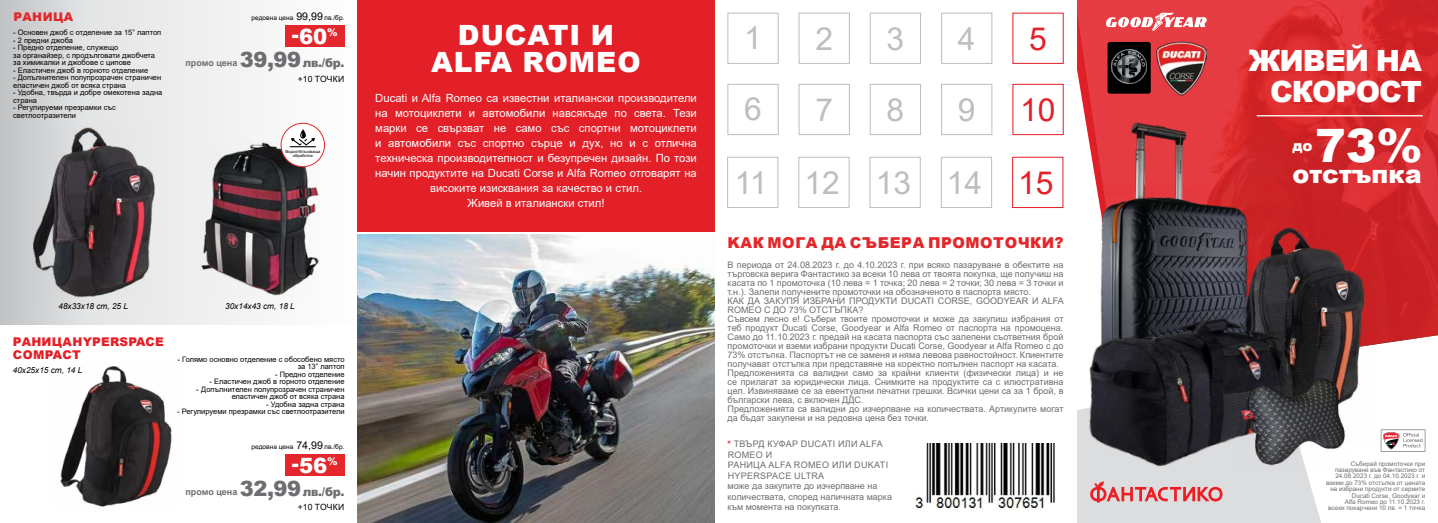
<style>
.page{position:relative;width:1438px;height:523px;background:#fff}
.page>*{position:absolute;margin:0;border:0;box-sizing:border-box;transform-origin:0 0}
.t1{font:900 46.05px "Arial";color:#fff}
.t2{font:31.8px "Arial";color:#bcbec0}
.t3{font:31.8px "Arial";color:#e31f27}
.t4{font:900 29.25px/31px "Arial";letter-spacing:-.035em;color:#fff;text-align:right}
.t5{font:900 27.9px/27px "Arial";letter-spacing:.035em;color:#fff;text-align:center}
.t6{font:900 25.35px "Arial";color:#fff}
.t7{font:900 21.15px "Arial";color:#fff}
.t8{font:900 15.15px "Arial";color:#fff}
.t9{font:900 15px "Arial";letter-spacing:.035em;color:#e3272a}
.t10{font:900 12px "Arial";letter-spacing:-.02em;color:#6d6e71}
.t11{font:900 12px/13.5px "Arial";letter-spacing:.015em;color:#e31f27}
.t12{font:900 12px "Arial";letter-spacing:.035em;color:#e3272a}
.t13{font:11.25px/15px "Arial";color:#fff;text-align:center}
.t14{font:9px/9px "Arial";color:#6d6e71}
.t15{font:700 9px "Arial";color:#6d6e71}
.t16{font:8.55px "Arial";letter-spacing:.015em;color:#000}
.t17{font:italic 8.25px "Arial";color:#000}
.t18{font:7.5px/7.5px "Arial";color:#000}
.t19{font:6.6px "Arial";color:#000}
.t20{font:6.3px/6.3px "Arial";color:#6d6e71;text-align:right}
.t21{font:4.2px/4.2px "Arial";color:#000;text-align:center}
.s1{font-size:10.65px}
.s2{font-size:21px}
.s3{color:#e31f27}
.s4{font-weight:700;color:#e3272c}
</style>
<div class="page">
<div style="left:0;top:0;width:357px;height:324px;background:linear-gradient(to right,#d0d1d3,#fff)"></div>
<svg style="left:1077px;top:0;width:360px;height:345px;background:#d9363b"></svg>
<div style="left:1077px;top:481px;width:244px;height:42px;background:#dcddde"></div>
<img style="left:1251px;top:205px;width:125px;height:194px">
<img style="left:1156px;top:39px;width:50px;height:57px">
<svg style="left:1380px;top:430px;width:44px;height:22px"></svg>
<hr style="left:1256px;top:115px;width:166px;height:1px;background:#fff">
<svg style="left:1090px;top:481px;width:132px;height:22px;background:#e1a0a3"></svg>
<img style="left:1099px;top:120px;width:152px;height:174px">
<img style="left:1077px;top:294px;width:237px;height:187px">
<img style="left:1237px;top:376px;width:112px;height:96px">
<svg style="left:1105px;top:12px;width:101px;height:19px"></svg>
<img style="left:32px;top:126px;width:123px;height:173px">
<img style="left:60px;top:366px;width:112px;height:141px">
<img style="left:357px;top:235px;width:357px;height:288px">
<div style="left:727px;top:13px;width:51px;height:51px;border:1px solid #bcbec0"></div>
<div style="left:869px;top:13px;width:51px;height:51px;border:1px solid #bcbec0"></div>
<div style="left:941px;top:13px;width:51px;height:51px;border:1px solid #bcbec0"></div>
<div style="left:798px;top:13px;width:51px;height:51px;border:1px solid #bcbec0"></div>
<div style="left:727px;top:84px;width:51px;height:51px;border:1px solid #bcbec0"></div>
<div style="left:1012px;top:84px;width:51px;height:51px;border:1px solid #e31f27"></div>
<div style="left:869px;top:84px;width:51px;height:51px;border:1px solid #bcbec0"></div>
<div style="left:941px;top:84px;width:51px;height:51px;border:1px solid #bcbec0"></div>
<div style="left:798px;top:84px;width:51px;height:51px;border:1px solid #bcbec0"></div>
<div style="left:727px;top:157px;width:51px;height:51px;border:1px solid #bcbec0"></div>
<div style="left:1012px;top:157px;width:51px;height:51px;border:1px solid #e31f27"></div>
<div style="left:869px;top:157px;width:51px;height:51px;border:1px solid #bcbec0"></div>
<div style="left:940px;top:157px;width:51px;height:51px;border:1px solid #bcbec0"></div>
<div style="left:798px;top:157px;width:51px;height:51px;border:1px solid #bcbec0"></div>
<div style="left:285px;top:454px;width:59px;height:22px;background:#e3272c"></div>
<img style="left:914px;top:443px;width:141px;height:67px">
<img style="left:200px;top:142px;width:120px;height:154px">
<div style="left:1107px;top:42px;width:43px;height:52px;background:#000;border-radius:3px"></div>
<img style="left:1111px;top:49px;width:35px;height:35px">
<div style="left:357px;top:0;width:357px;height:232px;background:#e31f27"></div>
<div style="left:285px;top:25px;width:59px;height:22px;background:#e3272c"></div>
<div style="left:281px;top:123px;width:43px;height:44px;background:#fff;border-radius:50%"></div>
<div style="left:281px;top:123px;width:44px;height:44px;border:1px solid #e3272a;border-radius:50%"></div>
<svg style="left:290px;top:129px;width:26px;height:18px"></svg>
<h3 class="t12" style="left:13px;top:8px;width:61px">РАНИЦА</h3>
<p class="t18" style="left:13px;top:29px;width:149px">- Основен джоб с отделение за 15” лаптоп</p>
<p class="t18" style="left:13px;top:36px;width:61px">- 2 предни джоба</p>
<p class="t18" style="left:13px;top:44px;width:143px">- Предно отделение, служещо<br>за органайзер, с продълговати джобчета за химикалки и джобове с ципове</p>
<p class="t18" style="left:13px;top:66px;width:137px">- Еластичен джоб в горното отделение</p>
<p class="t18" style="left:13px;top:74px;width:149px">- Допълнителен полупрозрачен страничен еластичен джоб от всяка страна</p>
<p class="t18" style="left:13px;top:89px;width:151px">- Удобна, твърда и добре омекотена задна страна</p>
<p class="t18" style="left:13px;top:104px;width:104px">- Регулируеми презрамки със светлоотразители</p>
<p class="t19" style="left:251px;top:14px;width:94px">редовна цена <span class="s1">99,99</span> лв./бр.</p>
<h3 class="t7" style="left:292px;top:21px;width:47px">-60<sup>%</sup></h3>
<p class="t15" style="left:185px;top:57px;width:53px">промо цена</p>
<h3 class="t10" style="left:240px;top:54px;width:106px"><span class="s2">39,99</span>лв./бр.</h3>
<p class="t16" style="left:298px;top:73px;width:48px">+10 ТОЧКИ</p>
<p class="t21" style="left:285px;top:149px;width:37px">Водоотблъскваща обработка</p>
<h3 class="t5" style="left:431px;top:21px;width:211px">DUCATI И<br>ALFA ROMEO</h3>
<p class="t13" style="left:375px;top:90px;width:323px">Ducati и Alfa Romeo са известни италиански производители на мотоциклети и автомобили навсякъде по света. Тези марки се свързват не само със спортни мотоциклети и автомобили със спортно сърце и дух, но и с отличнa техническa производителност и безупречен дизайн. По този начин продуктите на Ducati Corse и Alfa Romeo отговарят на високите изисквания за качество и стил.<br>Живей в италиански стил!</p>
<h2 class="t2" style="left:744px;top:16px;width:19px">1</h2>
<h2 class="t2" style="left:815px;top:17px;width:19px">2</h2>
<h2 class="t2" style="left:886px;top:17px;width:19px">3</h2>
<h2 class="t2" style="left:957px;top:17px;width:19px">4</h2>
<h2 class="t3" style="left:1029px;top:17px;width:19px">5</h2>
<h2 class="t2" style="left:744px;top:87px;width:19px">6</h2>
<h2 class="t2" style="left:815px;top:88px;width:19px">7</h2>
<h2 class="t2" style="left:886px;top:88px;width:19px">8</h2>
<h2 class="t2" style="left:957px;top:88px;width:19px">9</h2>
<h2 class="t3" style="left:1020px;top:88px;width:37px">10</h2>
<h2 class="t2" style="left:734px;top:161px;width:321px">11 12 13 14 <span class="s3">15</span></h2>
<h3 class="t4" style="left:1248px;top:44px;width:175px">ЖИВЕЙ НА<br>СКОРОСТ</h3>
<h1 class="t1" style="left:1314px;top:112px;width:109px">73%</h1>
<h3 class="t8" style="left:1292px;top:135px;width:22px">до</h3>
<h3 class="t6" style="left:1292px;top:155px;width:131px">отстъпка</h3>
<h3 class="t9" style="left:727px;top:232px;width:337px">KАК МОГА ДА СЪБЕРА ПРОМОТОЧКИ?</h3>
<p class="t17" style="left:58px;top:301px;width:71px">48x33x18 cm, 25 L</p>
<h3 class="t11" style="left:13px;top:334px;width:152px">РАНИЦА HYPERSPACE<br>COMPACT</h3>
<p class="t17" style="left:13px;top:365px;width:71px">40x25x15 cm, 14 L</p>
<p class="t17" style="left:225px;top:301px;width:71px">30x14x43 cm, 18 L</p>
<p class="t18" style="left:177px;top:356px;width:168px;text-align:right">- Голямо основно отделение с обособено място за 13” лаптоп</p>
<p class="t18" style="left:275px;top:371px;width:71px">- Предно отделение</p>
<p class="t18" style="left:209px;top:378px;width:137px">- Еластичен джоб в горното отделение</p>
<p class="t18" style="left:196px;top:386px;width:150px;text-align:right">- Допълнителен полупрозрачен страничен еластичен джоб от всяка страна</p>
<p class="t18" style="left:266px;top:401px;width:80px">- Удобна задна страна</p>
<p class="t18" style="left:177px;top:408px;width:169px">- Регулируеми презрамки със светлоотразители</p>
<p class="t14" style="left:727px;top:260px;width:338px">В периода от 24.08.2023 г. до 4.10.2023 г. при всяко пазаруване в обектите на търговска верига Фантастико за всеки 10 лева от твоята покупка, ще получиш на касата по 1 промоточка (10 лева = 1 точка; 20 лева = 2 точки; 30 лева = 3 точки и т.н.). Залепи получените промоточки на обозначеното в паспорта място.<br>КАК ДА ЗАКУПЯ ИЗБРАНИ ПРОДУКТИ DUCATI CORSE, GOODYEAR И ALFA ROMEO С ДО 73% ОТСТЪПКА?<br>Съвсем лесно е! Събери твоите промоточки и може да закупиш избрания от теб продукт Ducati Corse, Goodyear и Alfa Romeo от паспорта на промоцена.<br>Само до 11.10.2023 г. предай на касата паспорта със залепени съответния брой промоточки и вземи избрани продукти Ducati Corse, Goodyear и Alfa Romeo с до 73% отстъпка. Паспортът не се заменя и няма левова равностойност. Клиентите получават отстъпка при представяне на коректно попълнен паспорт на касата.<br>Предложенията са валидни само за крайни клиенти (физически лица) и не се прилагат за юридически лица. Снимките на продуктите са с илюстративна цел. Извиняваме се за евентуални печатни грешки. Всички цени са за 1 брой, в български лева, с включен ДДС.<br>Предложенията са валидни до изчерпване на количествата. Артикулите могат да бъдат закупени и на редовна цена без точки.</p>
<p class="t19" style="left:251px;top:442px;width:94px">редовна цена <span class="s1">74,99</span> лв./бр.</p>
<h3 class="t7" style="left:292px;top:450px;width:47px">-56<sup>%</sup></h3>
<p class="t15" style="left:185px;top:485px;width:53px">промо цена</p>
<h3 class="t10" style="left:240px;top:483px;width:106px"><span class="s2">32,99</span>лв./бр.</h3>
<p class="t16" style="left:298px;top:501px;width:48px">+10 ТОЧКИ</p>
<p class="t14" style="left:727px;top:439px;width:166px;line-height:10.5px"><span class="s4">*</span> ТВЪРД КУФАР DUCATI ИЛИ ALFA<br>ROMEO И<br>РАНИЦА ALFA ROMEO ИЛИ DUKATI<br>HYPERSPACE ULTRA<br>може да закупите до изчерпване на количествата, според наличната марка към момента на покупката.</p>
<p class="t20" style="left:1325px;top:460px;width:101px">Събирай промоточки при пазаруване във Фантастико от<br>24.08.2023 г. до 04.10.2023 г. и вземи до 73% отстъпка от цената на избрани продукти от сериите<br>Ducati Corse, Goodyear и<br>Alfa Romeo до 11.10.2023 г.<br>всеки похарчени 10 лв. = 1 точка</p>
</div>
